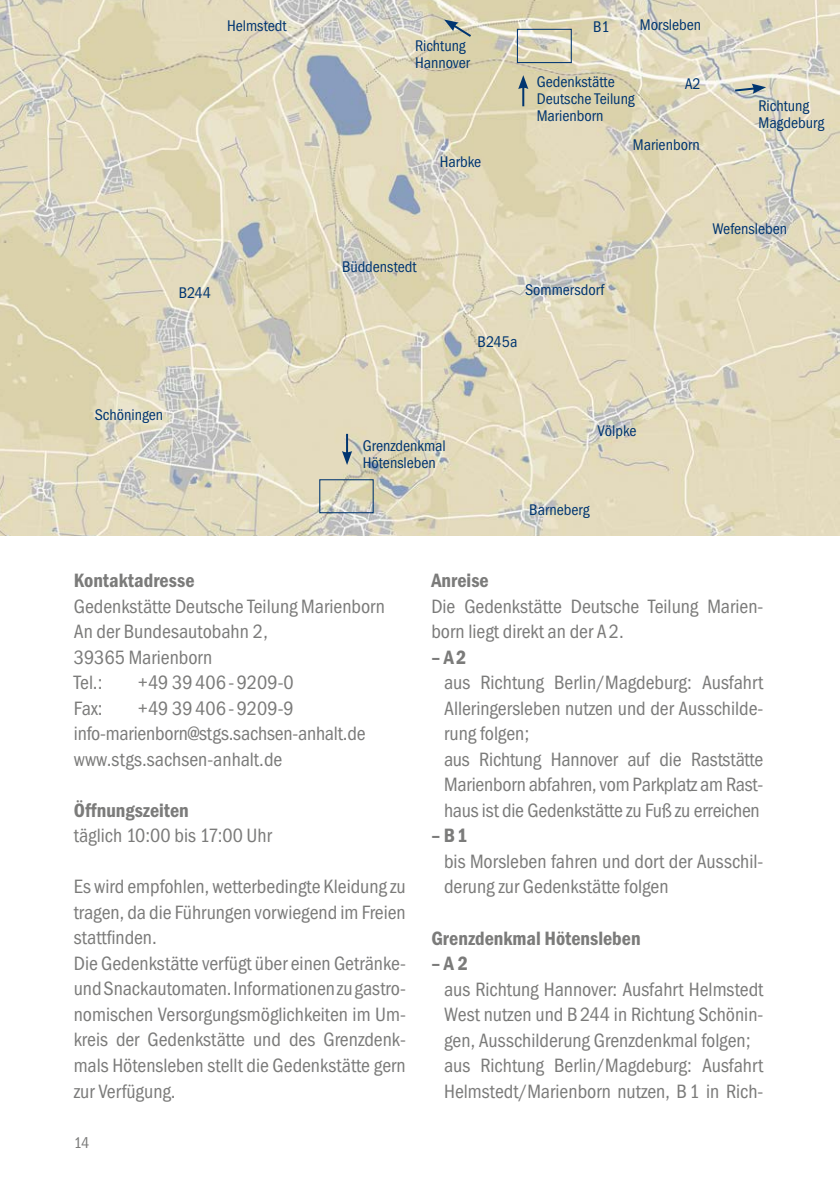
<style>
.page{position:relative;width:840px;height:1191px;background:#fff}
.page>*{position:absolute;margin:0;border:0;box-sizing:border-box;transform-origin:0 0}
.t1{font:condensed 20px/25.6px "Franklin Gothic";color:#7b7b7a}
.t2{font:600 condensed 20px "Franklin Gothic";color:#7b7b7a}
.t3{font:condensed 16px/17px "Franklin Gothic";color:#003570}
.t4{font:condensed 16px "Franklin Gothic";color:#7b7b7a}
</style>
<div class="page">
<img style="left:0;top:0;width:839px;height:536px">
<div style="left:516px;top:29px;width:55px;height:34px;border:1px solid #003570"></div>
<div style="left:319px;top:479px;width:54px;height:34px;border:1px solid #003570"></div>
<hr style="left:522px;top:86px;width:2px;height:20px;background:#003570">
<svg style="left:518px;top:75px;width:10px;height:14px"></svg>
<svg style="left:444px;top:20px;width:29px;height:19px"></svg>
<svg style="left:732px;top:84px;width:33px;height:10px"></svg>
<hr style="left:346px;top:434px;width:2px;height:20px;background:#003570">
<svg style="left:342px;top:451px;width:10px;height:14px"></svg>
<p class="t3" style="left:227px;top:18px;width:61px">Helmstedt</p>
<p class="t3" style="left:639px;top:17px;width:63px">Morsleben</p>
<p class="t3" style="left:592px;top:18px;width:18px">B1</p>
<p class="t3" style="left:179px;top:284px;width:34px">B244</p>
<p class="t3" style="left:95px;top:407px;width:70px">Schöningen</p>
<p class="t3" style="left:415px;top:37px;width:56px">Richtung<br>Hannover</p>
<p class="t3" style="left:439px;top:154px;width:43px">Harbke</p>
<p class="t3" style="left:536px;top:73px;width:99px">Gedenkstätte<br>Deutsche Teilung<br>Marienborn</p>
<p class="t3" style="left:684px;top:75px;width:18px">A2</p>
<p class="t3" style="left:632px;top:136px;width:68px">Marienborn</p>
<p class="t3" style="left:758px;top:97px;width:67px">Richtung<br>Magdeburg</p>
<p class="t3" style="left:342px;top:258px;width:76px">Büddenstedt</p>
<p class="t3" style="left:524px;top:281px;width:81px">Sommersdorf</p>
<p class="t3" style="left:477px;top:333px;width:42px">B245a</p>
<p class="t3" style="left:712px;top:220px;width:76px">Wefensleben</p>
<p class="t3" style="left:362px;top:437px;width:84px">Grenzdenkmal<br>Hötensleben</p>
<p class="t3" style="left:597px;top:422px;width:41px">Völpke</p>
<p class="t3" style="left:529px;top:501px;width:62px">Barneberg</p>
<p class="t2" style="left:74px;top:569px;width:122px">Kontaktadresse</p>
<p class="t1" style="left:74px;top:593px;width:312px">Gedenkstätte Deutsche Teilung Marienborn<br>An der Bundesautobahn 2,<br>39365 Marienborn<br>Tel.:</p>
<p class="t1" style="left:138px;top:670px;width:157px">+49 39406-9209-0</p>
<p class="t1" style="left:74px;top:695px;width:293px;text-indent:64px">+49 39406-9209-9 info-marienborn@stgs.sachsen-anhalt.de www.stgs.sachsen-anhalt.de</p>
<p class="t2" style="left:74px;top:798px;width:116px">Öffnungszeiten</p>
<p class="t1" style="left:74px;top:823px;width:199px">täglich 10:00 bis 17:00 Uhr</p>
<p class="t1" style="left:74px;top:874px;width:333px">Es wird empfohlen, wetterbedingte Kleidung zu tragen, da die Führungen vorwiegend im Freien stattfinden.<br>Die Gedenkstätte verfügt über einen Getränke&shy;und Snackautomaten. Informationen zu gastro&shy;nomischen Versorgungsmöglichkeiten im Um&shy;kreis der Gedenkstätte und des Grenzdenk&shy;mals Hötensleben stellt die Gedenkstätte gern zur Verfügung.</p>
<p class="t1" style="left:74px;top:695px;width:30px">Fax:</p>
<p class="t4" style="left:74px;top:1134px;width:17px">14</p>
<p class="t2" style="left:431px;top:569px;width:59px">Anreise</p>
<p class="t1" style="left:431px;top:593px;width:333px">Die Gedenkstätte Deutsche Teilung Marien&shy;born liegt direkt an der A2.</p>
<p class="t2" style="left:431px;top:645px;width:37px">– A2</p>
<p class="t1" style="left:444px;top:670px;width:320px">aus Richtung Berlin/Magdeburg: Ausfahrt Alleringersleben nutzen und der Ausschilde&shy;rung folgen;<br>aus Richtung Hannover auf die Raststätte Marienborn abfahren, vom Parkplatz am Rast&shy;haus ist die Gedenkstätte zu Fuß zu erreichen</p>
<p class="t2" style="left:431px;top:824px;width:37px">– B1</p>
<p class="t1" style="left:444px;top:848px;width:320px">bis Morsleben fahren und dort der Ausschil&shy;derung zur Gedenkstätte folgen</p>
<p class="t2" style="left:431px;top:926px;width:211px">Grenzdenkmal Hötensleben</p>
<p class="t2" style="left:431px;top:952px;width:38px">– A 2</p>
<p class="t1" style="left:444px;top:976px;width:320px">aus Richtung Hannover: Ausfahrt Helmstedt West nutzen und B244 in Richtung Schönin&shy;gen, Ausschilderung Grenzdenkmal folgen; aus Richtung Berlin/Magdeburg: Ausfahrt Helmstedt/Marienborn nutzen, B1 in Rich-</p>
</div>
